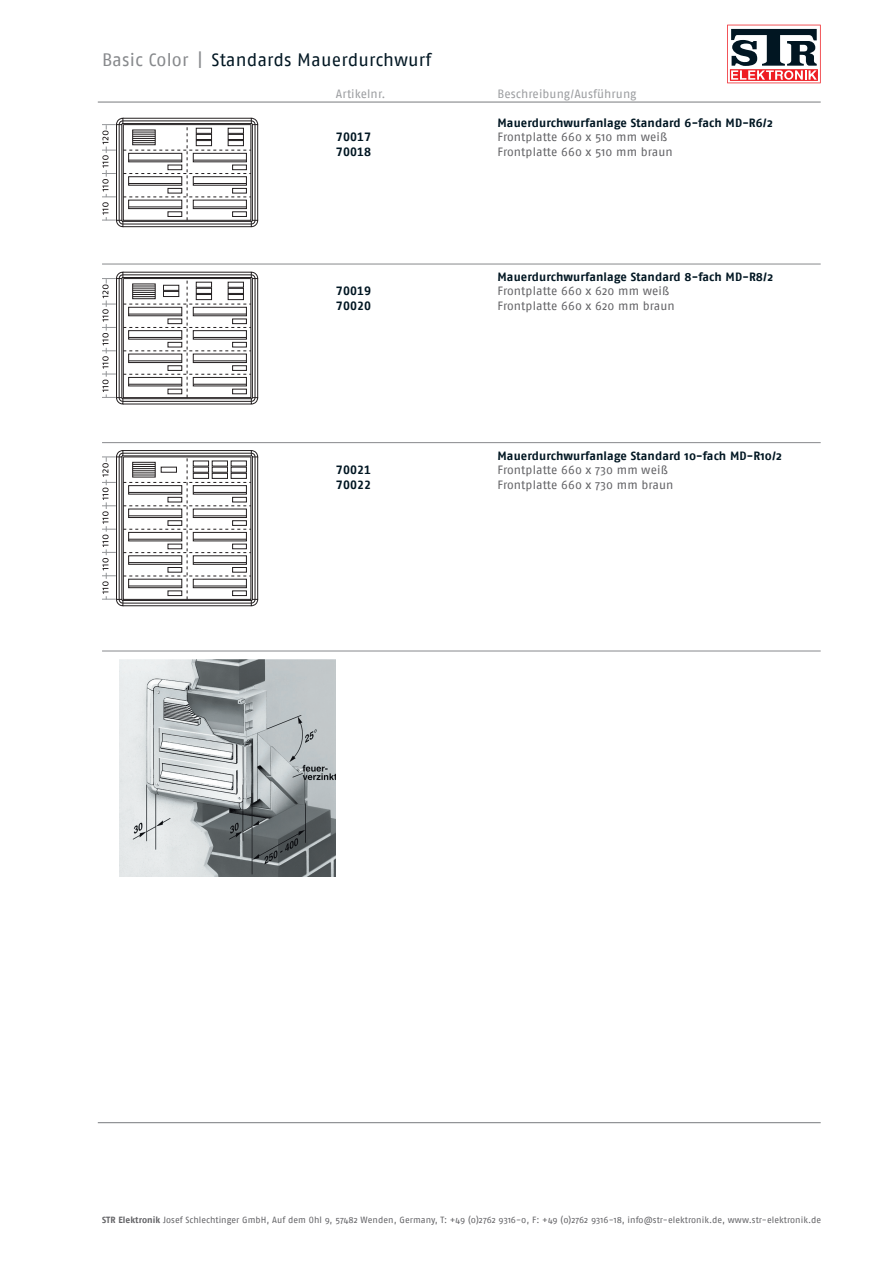
<style>
.page{position:relative;width:893px;height:1263px;background:#fff}
.page>*{position:absolute;margin:0;border:0;box-sizing:border-box;transform-origin:0 0}
.t1{font:18px "Fago No";letter-spacing:.005em;color:#011622}
.t2{font:12px "Fago No";letter-spacing:.005em;color:#636366}
.t3{font:700 12px "Fago No";letter-spacing:.01em;color:#011622}
.t4{font:12px "Fago No";letter-spacing:.005em;color:#9b9da0}
.t5{font:700 12px "Fago Office Sans";letter-spacing:.01em;color:#011622}
.t6{font:9px "Fago No";letter-spacing:.005em;color:#636366}
.s1{color:#87898c}
.s2{font-weight:700}
</style>
<div class="page">
<hr style="left:98px;top:101px;width:723px;height:2px;background:#87898c">
<hr style="left:98px;top:1122px;width:723px;height:1px;background:#87898c">
<img style="left:119px;top:659px;width:217px;height:217px">
<svg style="left:102px;top:118px;width:156px;height:109px"></svg>
<hr style="left:123px;top:404px;width:128px;height:1px;background:#231f20">
<svg style="left:102px;top:272px;width:156px;height:132px"></svg>
<svg style="left:102px;top:450px;width:156px;height:156px"></svg>
<hr style="left:102px;top:264px;width:719px;height:1px;background:#87898c">
<hr style="left:102px;top:442px;width:719px;height:1px;background:#87898c">
<hr style="left:102px;top:651px;width:719px;height:1px;background:#87898c">
<svg style="left:727px;top:25px;width:94px;height:58px"></svg>
<h1 class="t1" style="left:102px;top:49px;width:331px"><span class="s1">Basic Color |</span> Standards Mauerdurchwurf</h1>
<h2 class="t4" style="left:336px;top:87px;width:51px">Artikelnr.</h2>
<h2 class="t4" style="left:497px;top:87px;width:141px">Beschreibung/Ausführung</h2>
<h2 class="t3" style="left:497px;top:116px;width:277px">Mauerdurchwurfanlage Standard 6-fach MD-R6/2</h2>
<h2 class="t5" style="left:336px;top:130px;width:37px">70017</h2>
<h2 class="t2" style="left:497px;top:130px;width:171px">Frontplatte 660 x 510 mm weiß</h2>
<h2 class="t5" style="left:336px;top:144px;width:37px">70018</h2>
<h2 class="t2" style="left:497px;top:145px;width:177px">Frontplatte 660 x 510 mm braun</h2>
<h2 class="t3" style="left:497px;top:269px;width:277px">Mauerdurchwurfanlage Standard 8-fach MD-R8/2</h2>
<h2 class="t5" style="left:336px;top:284px;width:37px">70019</h2>
<h2 class="t2" style="left:497px;top:284px;width:173px">Frontplatte 660 x 620 mm weiß</h2>
<h2 class="t5" style="left:336px;top:298px;width:37px">70020</h2>
<h2 class="t2" style="left:497px;top:299px;width:179px">Frontplatte 660 x 620 mm braun</h2>
<h2 class="t3" style="left:497px;top:449px;width:286px">Mauerdurchwurfanlage Standard 10-fach MD-R10/2</h2>
<h2 class="t5" style="left:336px;top:463px;width:37px">70021</h2>
<h2 class="t2" style="left:497px;top:463px;width:172px">Frontplatte 660 x 730 mm weiß</h2>
<h2 class="t5" style="left:336px;top:477px;width:37px">70022</h2>
<h2 class="t2" style="left:497px;top:478px;width:177px">Frontplatte 660 x 730 mm braun</h2>
<p class="t6" style="left:102px;top:1215px;width:721px"><span class="s2">STR Elektronik</span> Josef Schlechtinger GmbH, Auf dem Ohl 9, 57482 Wenden, Germany, T: +49 (0)2762 9316-0, F: +49 (0)2762 9316-18, info@str-elektronik.de, www.str-elektronik.de</p>
</div>
